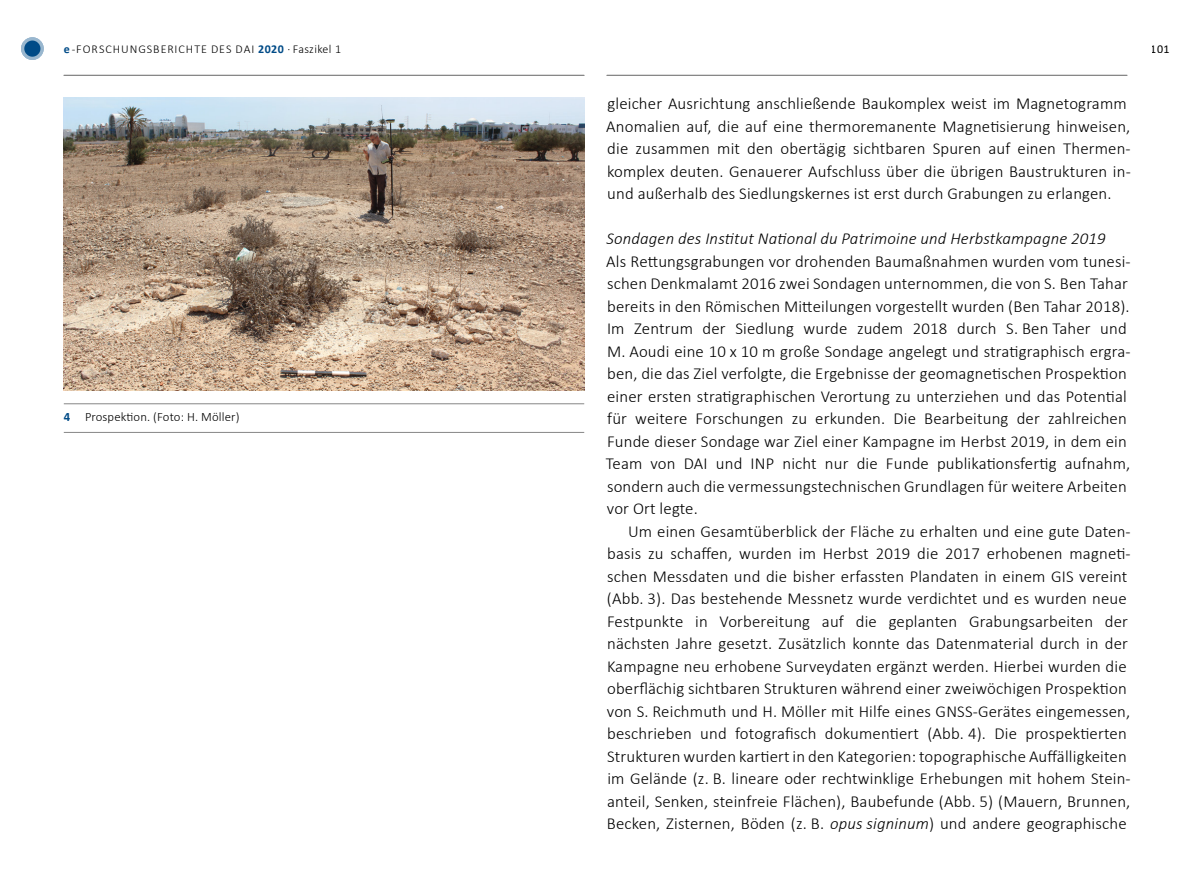
<style>
.page{position:relative;width:1191px;height:893px;background:#fff}
.page>*{position:absolute;margin:0;border:0;box-sizing:border-box;transform-origin:0 0}
.t1{font:300 16.8px/22.5px "Calibri";letter-spacing:.01em;color:#000}
.t2{font:italic 300 16.8px "Calibri";letter-spacing:.01em;color:#000}
.t3{font:300 12.75px "Calibri";letter-spacing:.01em;color:#000}
.t4{font:300 12px "Calibri";letter-spacing:.08em;color:#000}
.t5{font:12px "Calibri";color:#000}
.s1{font-weight:700;color:#004b87}
.s2{font-style:italic}
</style>
<div class="page">
<hr style="left:607px;top:75px;width:520px;height:1px;background:#878787">
<hr style="left:64px;top:75px;width:520px;height:1px;background:#878787">
<svg style="left:23px;top:39px;width:19px;height:19px"></svg>
<div style="left:21px;top:37px;width:23px;height:23px;border:3px solid #99b7cf;border-radius:50%"></div>
<hr style="left:64px;top:403px;width:520px;height:1px;background:#878787">
<hr style="left:64px;top:432px;width:520px;height:1px;background:#878787">
<img style="left:64px;top:98px;width:520px;height:292px">
<p class="t4" style="left:64px;top:41px;width:279px"><span class="s1">e</span>-FORSCHUNGSBERICHTE DES DAI <span class="s1">2020</span> · Faszikel 1</p>
<p class="t5" style="left:1151px;top:41px;width:20px">101</p>
<p class="t3" style="left:64px;top:409px;width:177px"><span class="s1">4</span> Prospektion. (Foto: H. Möller)</p>
<p class="t1" style="left:606px;top:92px;width:526px">gleicher Ausrichtung anschließende Baukomplex weist im Magnetogramm Anomalien auf, die auf eine thermoremanente Magnetisierung hinweisen, die zusammen mit den obertägig sichtbaren Spuren auf einen Thermen&shy;komplex deuten. Genauerer Aufschluss über die übrigen Baustrukturen in&shy;und außerhalb des Siedlungskernes ist erst durch Grabungen zu erlangen.</p>
<p class="t2" style="left:606px;top:228px;width:501px">Sondagen des Institut National du Patrimoine und Herbstkampagne 2019</p>
<p class="t1" style="left:606px;top:250px;width:526px">Als Rettungsgrabungen vor drohenden Baumaßnahmen wurden vom tunesi&shy;schen Denkmalamt 2016 zwei Sondagen unternommen, die von S. Ben Tahar bereits in den Römischen Mitteilungen vorgestellt wurden (Ben Tahar 2018).<br>Im Zentrum der Siedlung wurde zudem 2018 durch S. Ben Taher und M. Aoudi eine 10 x 10 m große Sondage angelegt und stratigraphisch ergra&shy;ben, die das Ziel verfolgte, die Ergebnisse der geomagnetischen Prospektion einer ersten stratigraphischen Verortung zu unterziehen und das Potential für weitere Forschungen zu erkunden. Die Bearbeitung der zahlreichen Funde dieser Sondage war Ziel einer Kampagne im Herbst 2019, in dem ein Team von DAI und INP nicht nur die Funde publikationsfertig aufnahm, sondern auch die vermessungstechnischen Grundlagen für weitere Arbeiten vor Ort legte.</p>
<p class="t1" style="left:607px;top:520px;width:525px;text-indent:21px">Um einen Gesamtüberblick der Fläche zu erhalten und eine gute Daten&shy;basis zu schaffen, wurden im Herbst 2019 die 2017 erhobenen magneti&shy;schen Messdaten und die bisher erfassten Plandaten in einem GIS vereint (Abb. 3). Das bestehende Messnetz wurde verdichtet und es wurden neue Festpunkte in Vorbereitung auf die geplanten Grabungsarbeiten der nächsten Jahre gesetzt. Zusätzlich konnte das Datenmaterial durch in der Kampagne neu erhobene Surveydaten ergänzt werden. Hierbei wurden die oberflächig sichtbaren Strukturen während einer zweiwöchigen Prospektion von S. Reichmuth und H. Möller mit Hilfe eines GNSS-Gerätes eingemessen, beschrieben und fotografisch dokumentiert (Abb. 4). Die prospektierten Strukturen wurden kartiert in den Kategorien: topographische Auffälligkeiten im Gelände (z. B. lineare oder rechtwinklige Erhebungen mit hohem Stein&shy;anteil, Senken, steinfreie Flächen), Baubefunde (Abb. 5) (Mauern, Brunnen, Becken, Zisternen, Böden (z. B. <span class="s2">opus signinum</span>) und andere geographische</p>
</div>
